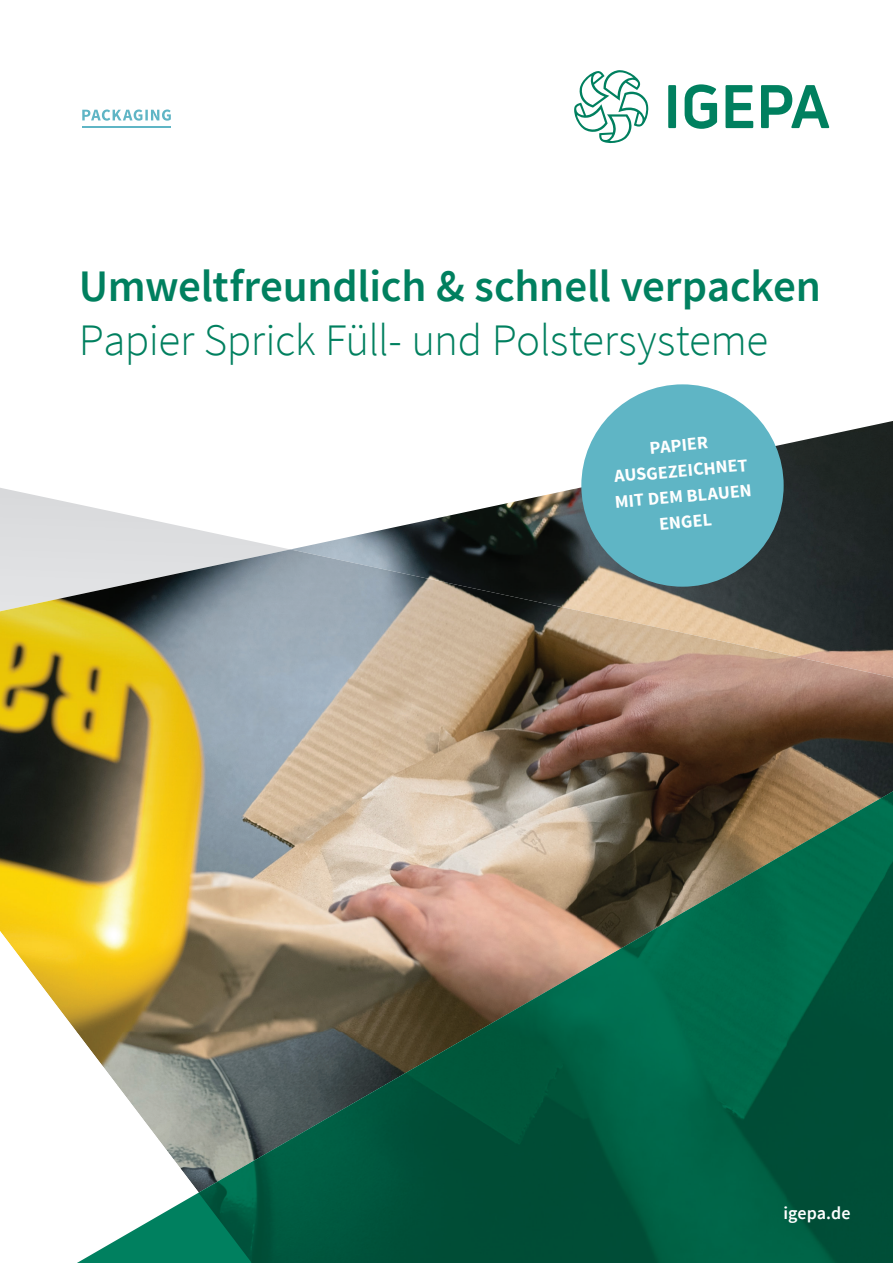
<style>
.page{position:relative;width:893px;height:1263px;background:#fff}
.page>*{position:absolute;margin:0;border:0;box-sizing:border-box;transform-origin:0 0}
.t1{font:300 45px "Source Sans Pro";letter-spacing:-.01em;color:#00805f}
.t2{font:600 45px "Source Sans Pro";letter-spacing:-.005em;color:#00805f}
.t3{font:700 18px/25.5px "Source Sans Pro";color:#fff;text-align:center}
.t4{font:600 18px "Source Sans Pro";letter-spacing:-.005em;color:#fff}
</style>
<div class="page">
<svg style="left:685px;top:84px;width:32px;height:45px"></svg>
<div style="left:668px;top:85px;width:8px;height:43px;background:#00805f"></div>
<svg style="left:725px;top:85px;width:28px;height:43px"></svg>
<svg style="left:761px;top:85px;width:68px;height:43px"></svg>
<svg style="left:574px;top:70px;width:75px;height:74px"></svg>
<img style="left:293px;top:421px;width:600px;height:245px">
<svg style="left:0;top:488px;width:287px;height:61px"></svg>
<img style="left:0;top:549px;width:368px;height:365px">
<img style="left:367px;top:566px;width:211px;height:218px">
<img style="left:577px;top:610px;width:264px;height:174px">
<img style="left:840px;top:666px;width:53px;height:118px">
<svg style="left:0;top:914px;width:55px;height:89px"></svg>
<img style="left:55px;top:784px;width:838px;height:479px">
<img style="left:786px;top:791px;width:107px;height:472px">
<img style="left:679px;top:853px;width:108px;height:410px">
<img style="left:572px;top:915px;width:108px;height:348px">
<img style="left:519px;top:976px;width:54px;height:287px">
<img style="left:412px;top:1007px;width:107px;height:256px">
<img style="left:305px;top:1069px;width:107px;height:194px">
<img style="left:251px;top:1131px;width:54px;height:132px">
<img style="left:199px;top:1162px;width:53px;height:101px">
<div style="left:581px;top:384px;width:203px;height:203px;background:#5fb5c5;border-radius:50%"></div>
<svg style="left:82px;top:109px;width:89px;height:12px"></svg>
<hr style="left:82px;top:126px;width:89px;height:2px;background:#5fb5c5">
<h1 class="t2" style="left:79px;top:258px;width:744px">Umweltfreundlich &amp; schnell verpacken</h1>
<h1 class="t1" style="left:79px;top:313px;width:691px">Papier Sprick Füll- und Polstersysteme</h1>
<p class="t3" style="left:609px;top:439px;width:139px;rotate:-5deg">PAPIER<br>AUSGEZEICHNET<br>MIT DEM BLAUEN<br>ENGEL</p>
<p class="t4" style="left:784px;top:1202px;width:68px">igepa.de</p>
</div>
